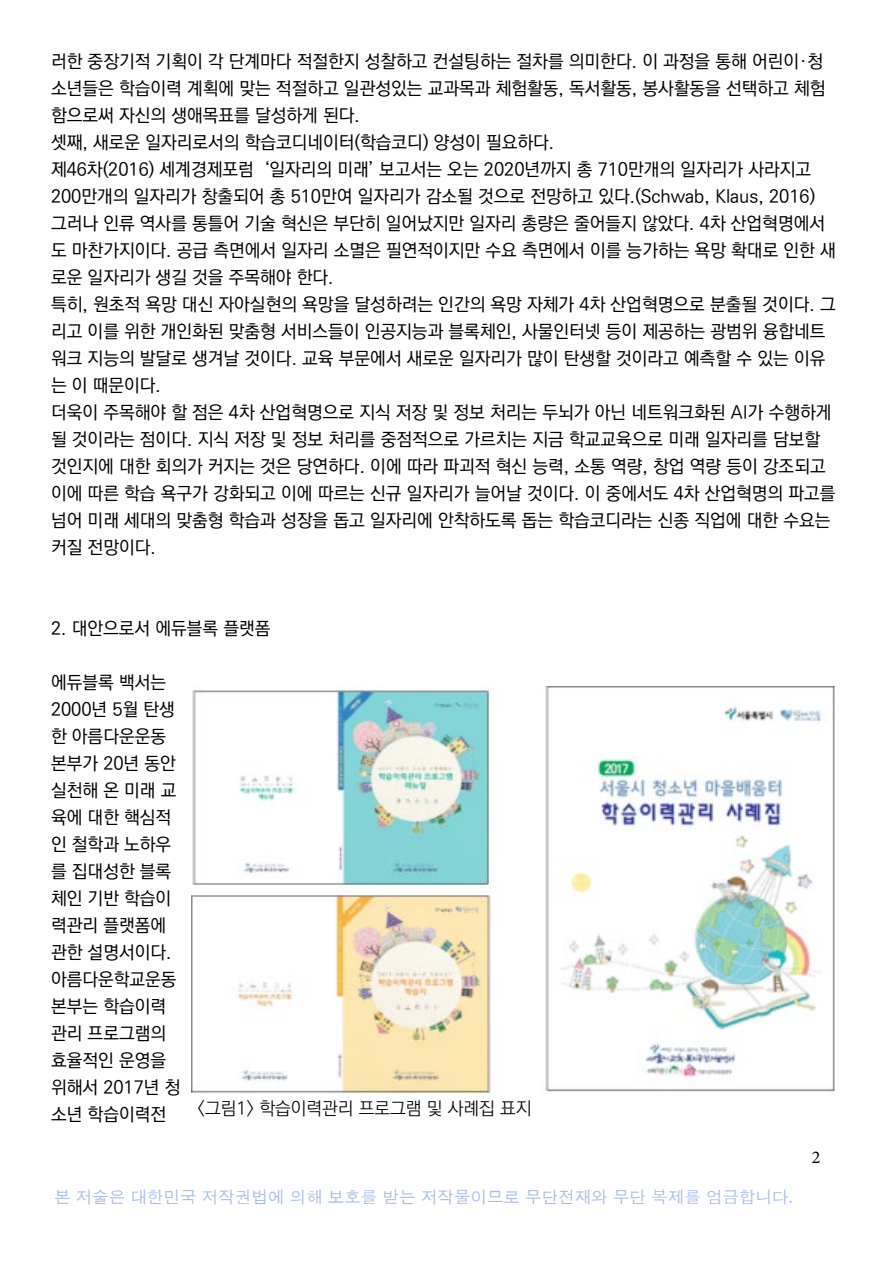
<style>
.page{position:relative;width:893px;height:1263px;background:#fff}
.page>*{position:absolute;margin:0;border:0;box-sizing:border-box;transform-origin:0 0}
.t1{font:500 18px/27px "Ko Pub Dotum";color:#000}
.t2{font:300 18px "Ko Pub Dotum";color:#000}
.t3{font:18px "Minion Pro";color:#000}
.t4{font:16.5px "Apple Gothic";color:#a7bce2}
</style>
<div class="page">
<img style="left:192px;top:687px;width:643px;height:407px">
<p class="t1" style="left:51px;top:48px;width:786px">러한 중장기적 기획이 각 단계마다 적절한지 성찰하고 컨설팅하는 절차를 의미한다. 이 과정을 통해 어린이·청 소년들은 학습이력 계획에 맞는 적절하고 일관성있는 교과목과 체험활동, 독서활동, 봉사활동을 선택하고 체험 함으로써 자신의 생애목표를 달성하게 된다.<br>셋째, 새로운 일자리로서의 학습코디네이터(학습코디) 양성이 필요하다.<br>제46차(2016) 세계경제포럼 ‘일자리의 미래’ 보고서는 오는 2020년까지 총 710만개의 일자리가 사라지고 200만개의 일자리가 창출되어 총 510만여 일자리가 감소될 것으로 전망하고 있다.(Schwab, Klaus, 2016) 그러나 인류 역사를 통틀어 기술 혁신은 부단히 일어났지만 일자리 총량은 줄어들지 않았다. 4차 산업혁명에서 도 마찬가지이다. 공급 측면에서 일자리 소멸은 필연적이지만 수요 측면에서 이를 능가하는 욕망 확대로 인한 새 로운 일자리가 생길 것을 주목해야 한다.<br>특히, 원초적 욕망 대신 자아실현의 욕망을 달성하려는 인간의 욕망 자체가 4차 산업혁명으로 분출될 것이다. 그 리고 이를 위한 개인화된 맞춤형 서비스들이 인공지능과 블록체인, 사물인터넷 등이 제공하는 광범위 융합네트 워크 지능의 발달로 생겨날 것이다. 교육 부문에서 새로운 일자리가 많이 탄생할 것이라고 예측할 수 있는 이유 는 이 때문이다.<br>더욱이 주목해야 할 점은 4차 산업혁명으로 지식 저장 및 정보 처리는 두뇌가 아닌 네트워크화된 AI가 수행하게 될 것이라는 점이다. 지식 저장 및 정보 처리를 중점적으로 가르치는 지금 학교교육으로 미래 일자리를 담보할 것인지에 대한 회의가 커지는 것은 당연하다. 이에 따라 파괴적 혁신 능력, 소통 역량, 창업 역량 등이 강조되고 이에 따른 학습 욕구가 강화되고 이에 따르는 신규 일자리가 늘어날 것이다. 이 중에서도 4차 산업혁명의 파고를 넘어 미래 세대의 맞춤형 학습과 성장을 돕고 일자리에 안착하도록 돕는 학습코디라는 신종 직업에 대한 수요는 커질 전망이다.</p>
<p class="t1" style="left:51px;top:615px;width:221px">2. 대안으로서 에듀블록 플랫폼</p>
<p class="t1" style="left:51px;top:669px;width:131px">에듀블록 백서는<br>2000년 5월 탄생 한 아름다운운동 본부가 20년 동안 실천해 온 미래 교 육에 대한 핵심적 인 철학과 노하우 를 집대성한 블록 체인 기반 학습이 력관리 플랫폼에 관한 설명서이다. 아름다운학교운동 본부는 학습이력 관리 프로그램의 효율적인 운영을 위해서 2017년 청 소년 학습이력전</p>
<p class="t2" style="left:197px;top:1099px;width:336px">&lt;그림1&gt; 학습이력관리 프로그램 및 사례집 표지</p>
<p class="t4" style="left:54px;top:1187px;width:742px">본 저술은 대한민국 저작권법에 의해 보호를 받는 저작물이므로 무단전재와 무단 복제를 엄금합니다.</p>
<p class="t3" style="left:812px;top:1145px;width:10px">2</p>
</div>
